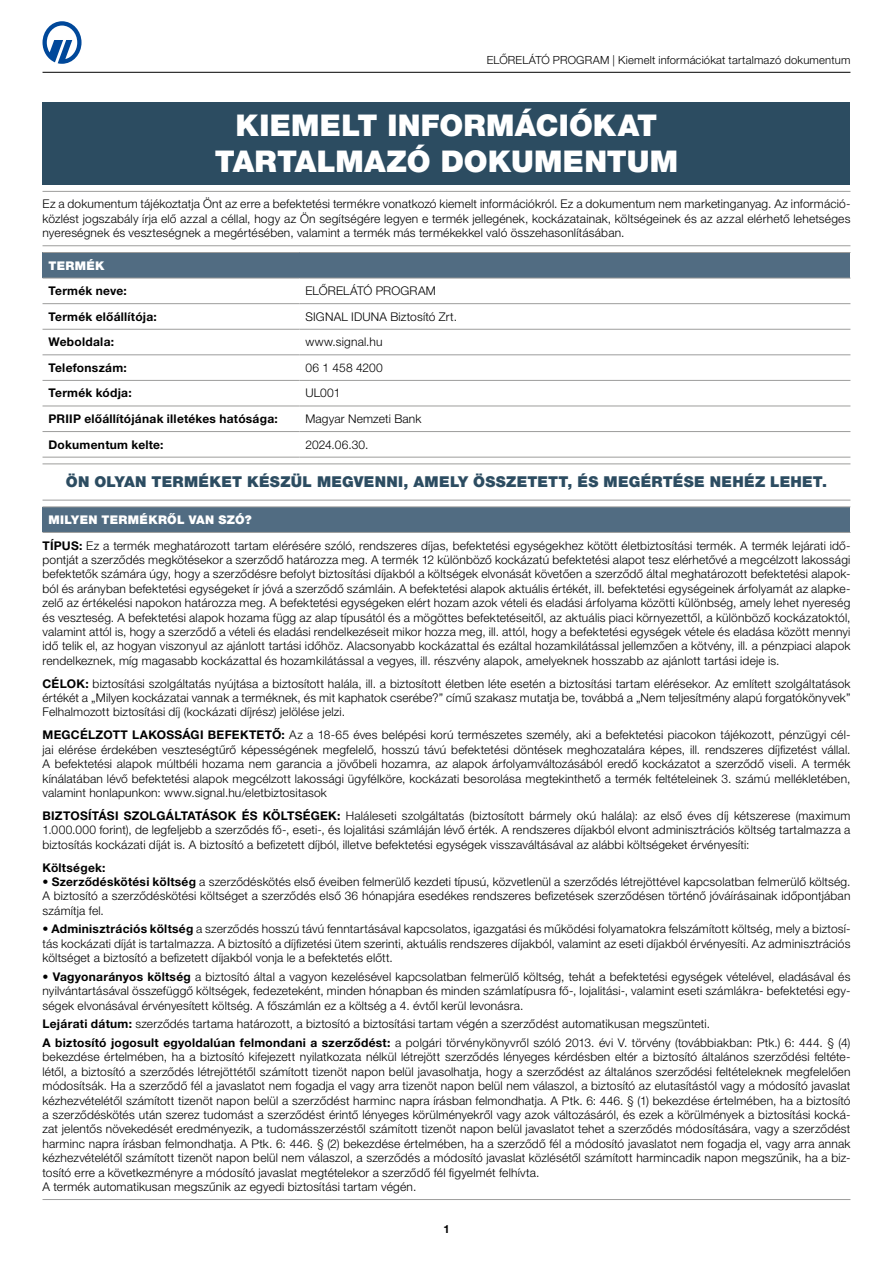
<style>
.page{position:relative;width:893px;height:1263px;background:#fff}
.page>*{position:absolute;margin:0;border:0;box-sizing:border-box;transform-origin:0 0}
.t1{font:900 30px/36px "Helvetica Neue LT Std";letter-spacing:.01em;color:#fff;text-align:center}
.t2{font:900 15px "Helvetica Neue LT Std";letter-spacing:.02em;color:#2c4c61}
.t3{font:300 12px/14.4px "Helvetica Neue LT Std";letter-spacing:.015em;color:#000;text-align:justify}
.t4{font:700 12px "Helvetica Neue LT Std";letter-spacing:.02em;color:#000}
.t5{font:900 12px "Helvetica Neue LT Std";letter-spacing:.03em;color:#fff}
.t6{font:300 11.25px "Helvetica Neue LT Std";letter-spacing:.015em;color:#000}
.t7{font:700 11.25px "Helvetica Neue LT Std";color:#000}
.s1{font-weight:900;color:#fff}
.s2{font-weight:700}
</style>
<div class="page">
<hr style="left:43px;top:72px;width:807px;height:1px;background:#000">
<svg style="left:43px;top:21px;width:39px;height:43px"></svg>
<div style="left:43px;top:102px;width:807px;height:83px;background:#2c4c61"></div>
<hr style="left:43px;top:191px;width:807px;height:1px;background:#9d9d9c">
<hr style="left:43px;top:245px;width:807px;height:1px;background:#9d9d9c">
<div style="left:43px;top:252px;width:807px;height:26px;background:#516c82"></div>
<hr style="left:43px;top:252px;width:256px;height:1px;background:#9d9d9c">
<hr style="left:299px;top:252px;width:551px;height:1px;background:#9d9d9c">
<hr style="left:43px;top:278px;width:256px;height:1px;background:#9d9d9c">
<hr style="left:299px;top:278px;width:551px;height:1px;background:#9d9d9c">
<hr style="left:43px;top:303px;width:256px;height:1px;background:#9d9d9c">
<hr style="left:299px;top:303px;width:551px;height:1px;background:#9d9d9c">
<hr style="left:43px;top:329px;width:256px;height:1px;background:#9d9d9c">
<hr style="left:299px;top:329px;width:551px;height:1px;background:#9d9d9c">
<hr style="left:43px;top:354px;width:256px;height:1px;background:#9d9d9c">
<hr style="left:299px;top:354px;width:551px;height:1px;background:#9d9d9c">
<hr style="left:43px;top:380px;width:256px;height:1px;background:#9d9d9c">
<hr style="left:299px;top:380px;width:551px;height:1px;background:#9d9d9c">
<hr style="left:43px;top:406px;width:256px;height:1px;background:#9d9d9c">
<hr style="left:299px;top:406px;width:551px;height:1px;background:#9d9d9c">
<hr style="left:43px;top:431px;width:256px;height:1px;background:#9d9d9c">
<hr style="left:299px;top:431px;width:551px;height:1px;background:#9d9d9c">
<hr style="left:43px;top:457px;width:256px;height:1px;background:#9d9d9c">
<hr style="left:299px;top:457px;width:551px;height:1px;background:#9d9d9c">
<hr style="left:43px;top:463px;width:807px;height:1px;background:#9d9d9c">
<hr style="left:43px;top:500px;width:807px;height:1px;background:#9d9d9c">
<div style="left:43px;top:507px;width:807px;height:25px;background:#516c82"></div>
<hr style="left:43px;top:506px;width:807px;height:1px;background:#9d9d9c">
<hr style="left:43px;top:532px;width:807px;height:1px;background:#9d9d9c">
<hr style="left:43px;top:1199px;width:807px;height:1px;background:#9d9d9c">
<p class="t6" style="left:487px;top:53px;width:365px">ELŐRELÁTÓ PROGRAM | Kiemelt információkat tartalmazó dokumentum</p>
<h1 class="t1" style="left:215px;top:107px;width:465px">KIEMELT INFORMÁCIÓKAT<br>TARTALMAZÓ DOKUMENTUM</h1>
<p class="t3" style="left:43px;top:197px;width:809px">Ez a dokumentum tájékoztatja Önt az erre a befektetési termékre vonatkozó kiemelt információkról. Ez a dokumentum nem marketinganyag. Az információ&shy;közlést jogszabály írja elő azzal a céllal, hogy az Ön segítségére legyen e termék jellegének, kockázatainak, költségeinek és az azzal elérhető lehetséges nyereségnek és veszteségnek a megértésében, valamint a termék más termékekkel való összehasonlításában.</p>
<p class="t5" style="left:49px;top:258px;width:58px">TERMÉK</p>
<p class="t4" style="left:49px;top:283px;width:80px">Termék neve:</p>
<p class="t3" style="left:305px;top:283px;width:132px">ELŐRELÁTÓ PROGRAM</p>
<p class="t4" style="left:49px;top:309px;width:110px">Termék előállítója:</p>
<p class="t3" style="left:305px;top:309px;width:153px">SIGNAL IDUNA Biztosító Zrt.</p>
<p class="t4" style="left:49px;top:335px;width:67px">Weboldala:</p>
<p class="t3" style="left:305px;top:335px;width:79px">www.signal.hu</p>
<p class="t4" style="left:49px;top:360px;width:80px">Telefonszám:</p>
<p class="t3" style="left:305px;top:360px;width:79px">06 1 458 4200</p>
<p class="t4" style="left:49px;top:386px;width:85px">Termék kódja:</p>
<p class="t3" style="left:305px;top:386px;width:36px">UL001</p>
<p class="t4" style="left:49px;top:411px;width:231px">PRIIP előállítójának illetékes hatósága:</p>
<p class="t3" style="left:305px;top:411px;width:118px">Magyar Nemzeti Bank</p>
<p class="t4" style="left:49px;top:437px;width:117px">Dokumentum kelte:</p>
<p class="t3" style="left:305px;top:437px;width:65px">2024.06.30.</p>
<p class="t2" style="left:66px;top:473px;width:763px">ÖN OLYAN TERMÉKET KÉSZÜL MEGVENNI, AMELY ÖSSZETETT, ÉS MEGÉRTÉSE NEHÉZ LEHET.</p>
<p class="t3" style="left:43px;top:507px;width:809px;line-height:25.5px;text-indent:6px"><span class="s1">MILYEN TERMÉKRŐL VAN SZÓ?<br></span><span class="s2">TÍPUS:</span> Ez a termék meghatározott tartam elérésére szóló, rendszeres díjas, befektetési egységekhez kötött életbiztosítási termék. A termék lejárati idő-</p>
<p class="t3" style="left:43px;top:552px;width:809px">pontját a szerződés megkötésekor a szerződő határozza meg. A termék 12 különböző kockázatú befektetési alapot tesz elérhetővé a megcélzott lakossági befektetők számára úgy, hogy a szerződésre befolyt biztosítási díjakból a költségek elvonását követően a szerződő által meghatározott befektetési alapok&shy;ból és arányban befektetési egységeket ír jóvá a szerződő számláin. A befektetési alapok aktuális értékét, ill. befektetési egységeinek árfolyamát az alapke&shy;zelő az értékelési napokon határozza meg. A befektetési egységeken elért hozam azok vételi és eladási árfolyama közötti különbség, amely lehet nyereség és veszteség. A befektetési alapok hozama függ az alap típusától és a mögöttes befektetéseitől, az aktuális piaci környezettől, a különböző kockázatoktól, valamint attól is, hogy a szerződő a vételi és eladási rendelkezéseit mikor hozza meg, ill. attól, hogy a befektetési egységek vétele és eladása között mennyi idő telik el, az hogyan viszonyul az ajánlott tartási időhöz. Alacsonyabb kockázattal és ezáltal hozamkilátással jellemzően a kötvény, ill. a pénzpiaci alapok rendelkeznek, míg magasabb kockázattal és hozamkilátással a vegyes, ill. részvény alapok, amelyeknek hosszabb az ajánlott tartási ideje is.</p>
<p class="t3" style="left:43px;top:676px;width:809px"><span class="s2">CÉLOK:</span> biztosítási szolgáltatás nyújtása a biztosított halála, ill. a biztosított életben léte esetén a biztosítási tartam elérésekor. Az említett szolgáltatások értékét a „Milyen kockázatai vannak a terméknek, és mit kaphatok cserébe?” című szakasz mutatja be, továbbá a „Nem teljesítmény alapú forgatókönyvek” Felhalmozott biztosítási díj (kockázati díjrész) jelölése jelzi.</p>
<p class="t3" style="left:43px;top:728px;width:809px"><span class="s2">MEGCÉLZOTT LAKOSSÁGI BEFEKTETŐ:</span> Az a 18-65 éves belépési korú természetes személy, aki a befektetési piacokon tájékozott, pénzügyi cél&shy;jai elérése érdekében veszteségtűrő képességének megfelelő, hosszú távú befektetési döntések meghozatalára képes, ill. rendszeres díjfizetést vállal.<br>A befektetési alapok múltbéli hozama nem garancia a jövőbeli hozamra, az alapok árfolyamváltozásából eredő kockázatot a szerződő viseli. A termék kínálatában lévő befektetési alapok megcélzott lakossági ügyfélköre, kockázati besorolása megtekinthető a termék feltételeinek 3. számú mellékletében, valamint honlapunkon: www.signal.hu/eletbiztositasok</p>
<p class="t3" style="left:43px;top:808px;width:809px"><span class="s2">BIZTOSÍTÁSI SZOLGÁLTATÁSOK ÉS KÖLTSÉGEK:</span> Haláleseti szolgáltatás (biztosított bármely okú halála): az első éves díj kétszerese (maximum 1.000.000 forint), de legfeljebb a szerződés fő-, eseti-, és lojalitási számláján lévő érték. A rendszeres díjakból elvont adminisztrációs költség tartalmazza a biztosítás kockázati díját is. A biztosító a befizetett díjból, illetve befektetési egységek visszaváltásával az alábbi költségeket érvényesíti:</p>
<p class="t4" style="left:43px;top:860px;width:65px">Költségek:</p>
<p class="t3" style="left:43px;top:874px;width:809px"><span class="s2">• Szerződéskötési költség</span> a szerződéskötés első éveiben felmerülő kezdeti típusú, közvetlenül a szerződés létrejöttével kapcsolatban felmerülő költség.<br>A biztosító a szerződéskötési költséget a szerződés első 36 hónapjára esedékes rendszeres befizetések szerződésen történő jóváírásainak időpontjában számítja fel.</p>
<p class="t3" style="left:43px;top:922px;width:809px"><span class="s2">• Adminisztrációs költség</span> a szerződés hosszú távú fenntartásával kapcsolatos, igazgatási és működési folyamatokra felszámított költség, mely a biztosí&shy;tás kockázati díját is tartalmazza. A biztosító a díjfizetési ütem szerinti, aktuális rendszeres díjakból, valamint az eseti díjakból érvényesíti. Az adminisztrációs költséget a biztosító a befizetett díjakból vonja le a befektetés előtt.</p>
<p class="t3" style="left:43px;top:969px;width:809px"><span class="s2">• Vagyonarányos költség</span> a biztosító által a vagyon kezelésével kapcsolatban felmerülő költség, tehát a befektetési egységek vételével, eladásával és nyilvántartásával összefüggő költségek, fedezeteként, minden hónapban és minden számlatípusra fő-, lojalitási-, valamint eseti számlákra- befektetési egy&shy;ségek elvonásával érvényesített költség. A főszámlán ez a költség a 4. évtől kerül levonásra.</p>
<p class="t3" style="left:43px;top:1014px;width:809px;line-height:18.6px"><span class="s2">Lejárati dátum:</span> szerződés tartama határozott, a biztosító a biztosítási tartam végén a szerződést automatikusan megszünteti.<br><span class="s2">A biztosító jogosult egyoldalúan felmondani a szerződést:</span> a polgári törvénykönyvről szóló 2013. évi V. törvény (továbbiakban: Ptk.) 6: 444. § (4)</p>
<p class="t3" style="left:43px;top:1050px;width:809px;text-align:left">bekezdése értelmében, ha a biztosító kifejezett nyilatkozata nélkül létrejött szerződés lényeges kérdésben eltér a biztosító általános szerződési feltéte&shy;létől, a biztosító a szerződés létrejöttétől számított tizenöt napon belül javasolhatja, hogy a szerződést az általános szerződési feltételeknek megfelelően módosítsák. Ha a szerződő fél a javaslatot nem fogadja el vagy arra tizenöt napon belül nem válaszol, a biztosító az elutasítástól vagy a módosító javaslat kézhezvételétől számított tizenöt napon belül a szerződést harminc napra írásban felmondhatja. A Ptk. 6: 446. § (1) bekezdése értelmében, ha a biztosító a szerződéskötés után szerez tudomást a szerződést érintő lényeges körülményekről vagy azok változásáról, és ezek a körülmények a biztosítási kocká&shy;zat jelentős növekedését eredményezik, a tudomásszerzéstől számított tizenöt napon belül javaslatot tehet a szerződés módosítására, vagy a szerződést harminc napra írásban felmondhatja. A Ptk. 6: 446. § (2) bekezdése értelmében, ha a szerződő fél a módosító javaslatot nem fogadja el, vagy arra annak kézhezvételétől számított tizenöt napon belül nem válaszol, a szerződés a módosító javaslat közlésétől számított harmincadik napon megszűnik, ha a biz&shy;tosító erre a következményre a módosító javaslat megtételekor a szerződő fél figyelmét felhívta.<br>A termék automatikusan megszűnik az egyedi biztosítási tartam végén.</p>
<p class="t7" style="left:443px;top:1222px;width:8px">1</p>
</div>
